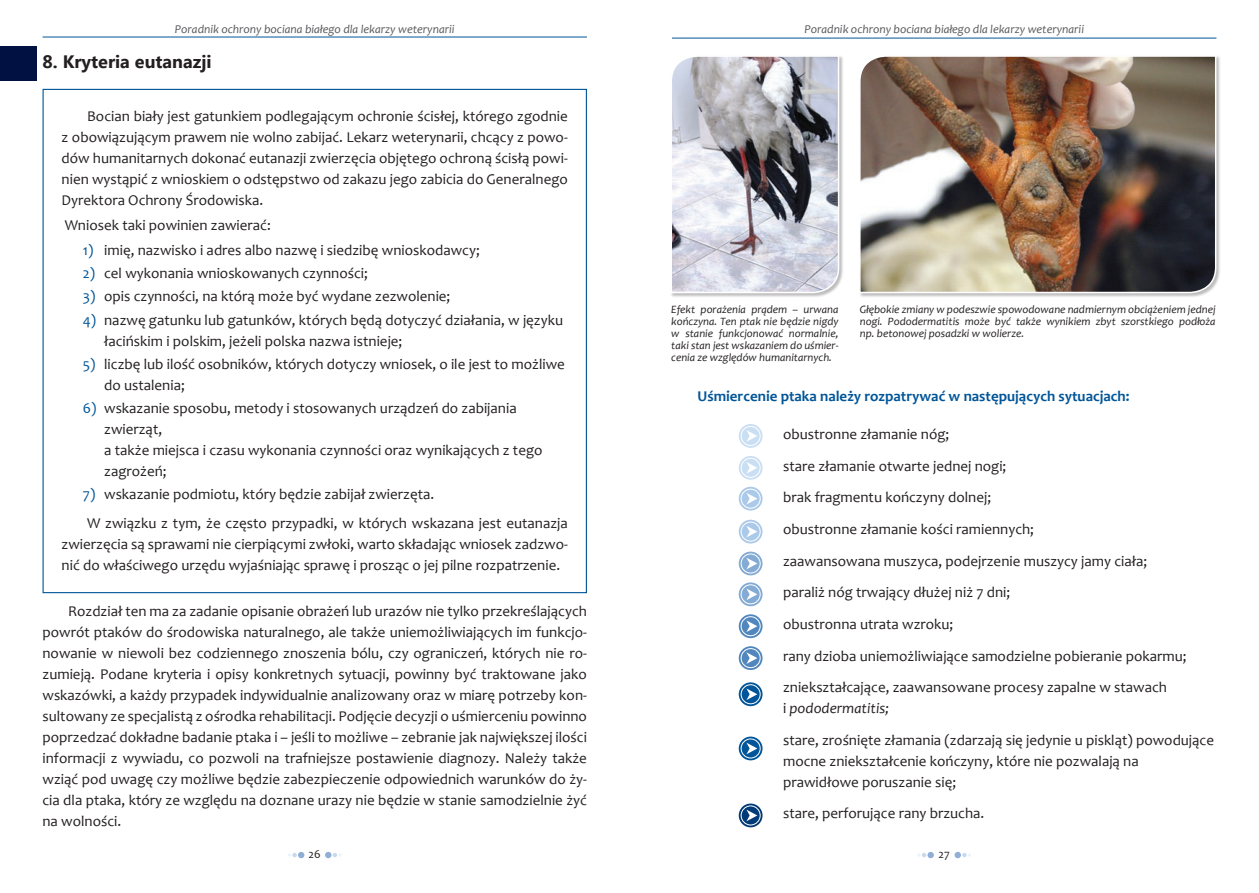
<style>
.page{position:relative;width:1259px;height:893px;background:#fff}
.page>*{position:absolute;margin:0;border:0;box-sizing:border-box;transform-origin:0 0}
.t1{font:700 18px "Segoe UI";color:#231f20}
.t2{font:15px/21px "Candara";color:#231f20}
.t3{font:700 15px "Candara";color:#015598}
.t4{font:italic 12px "Candara";color:#57585a}
.t5{font:12px "Candara";color:#231f20}
.t6{font:italic 11.25px/12px "Candara";color:#231f20;text-align:justify}
.s1{color:#015598}
.s2{font-style:italic}
</style>
<div class="page">
<hr style="left:43px;top:37px;width:544px;height:1px;background:#015598">
<svg style="left:288px;top:852px;width:16px;height:6px"></svg>
<svg style="left:325px;top:852px;width:16px;height:6px"></svg>
<hr style="left:672px;top:38px;width:544px;height:1px;background:#015598">
<div style="left:927px;top:852px;width:7px;height:6px;background:#91aed6;border-radius:50%"></div>
<svg style="left:918px;top:853px;width:8px;height:4px"></svg>
<div style="left:954px;top:852px;width:7px;height:6px;background:#91aed6;border-radius:50%"></div>
<svg style="left:962px;top:853px;width:9px;height:4px"></svg>
<div style="left:858px;top:54px;width:363px;height:244px;background:#231f20;opacity:.3"></div>
<img style="left:858px;top:55px;width:359px;height:239px">
<div style="left:669px;top:54px;width:175px;height:244px;background:#231f20;opacity:.3"></div>
<svg style="left:670px;top:55px;width:170px;height:239px"></svg>
<div style="left:0;top:47px;width:37px;height:34px;background:#001142"></div>
<svg style="left:738px;top:803px;width:24px;height:24px"></svg>
<div style="left:741px;top:806px;width:19px;height:19px;border:1px solid #fff;border-radius:50%"></div>
<svg style="left:746px;top:810px;width:11px;height:11px"></svg>
<svg style="left:738px;top:737px;width:24px;height:23px"></svg>
<div style="left:741px;top:739px;width:19px;height:19px;border:1px solid #fff;border-radius:50%"></div>
<svg style="left:746px;top:743px;width:11px;height:11px"></svg>
<svg style="left:738px;top:682px;width:24px;height:24px"></svg>
<div style="left:741px;top:685px;width:19px;height:19px;border:1px solid #fff;border-radius:50%"></div>
<svg style="left:746px;top:688px;width:11px;height:12px"></svg>
<svg style="left:738px;top:646px;width:24px;height:24px"></svg>
<div style="left:741px;top:648px;width:19px;height:20px;border:1px solid #fff;border-radius:50%"></div>
<svg style="left:746px;top:652px;width:11px;height:12px"></svg>
<svg style="left:738px;top:614px;width:24px;height:24px"></svg>
<div style="left:741px;top:616px;width:19px;height:20px;border:1px solid #fff;border-radius:50%"></div>
<svg style="left:746px;top:620px;width:11px;height:12px"></svg>
<svg style="left:738px;top:582px;width:24px;height:24px"></svg>
<div style="left:741px;top:585px;width:19px;height:19px;border:1px solid #fff;border-radius:50%"></div>
<svg style="left:746px;top:588px;width:11px;height:12px"></svg>
<svg style="left:738px;top:552px;width:24px;height:23px"></svg>
<div style="left:741px;top:554px;width:19px;height:19px;border:1px solid #fff;border-radius:50%"></div>
<svg style="left:746px;top:558px;width:11px;height:11px"></svg>
<svg style="left:738px;top:520px;width:24px;height:23px"></svg>
<div style="left:741px;top:522px;width:19px;height:19px;border:1px solid #fff;border-radius:50%"></div>
<svg style="left:746px;top:526px;width:11px;height:11px"></svg>
<svg style="left:738px;top:487px;width:24px;height:24px"></svg>
<div style="left:741px;top:489px;width:19px;height:19px;border:1px solid #fff;border-radius:50%"></div>
<svg style="left:746px;top:493px;width:11px;height:11px"></svg>
<svg style="left:738px;top:456px;width:24px;height:24px"></svg>
<div style="left:741px;top:458px;width:19px;height:19px;border:1px solid #fff;border-radius:50%"></div>
<svg style="left:746px;top:462px;width:11px;height:12px"></svg>
<svg style="left:738px;top:424px;width:24px;height:24px"></svg>
<div style="left:741px;top:426px;width:19px;height:20px;border:1px solid #fff;border-radius:50%"></div>
<svg style="left:746px;top:430px;width:11px;height:12px"></svg>
<p class="t4" style="left:175px;top:22px;width:281px">Poradnik ochrony bociana białego dla lekarzy weterynarii</p>
<p class="t1" style="left:43px;top:49px;width:171px">8. Kryteria eutanazji</p>
<p class="t2" style="left:62px;top:105px;width:508px;text-align:justify;text-indent:26px">Bocian biały jest gatunkiem podlegającym ochronie ścisłej, którego zgodnie z obowiązującym prawem nie wolno zabijać. Lekarz weterynarii, chcący z powo&shy;dów humanitarnych dokonać eutanazji zwierzęcia objętego ochroną ścisłą powi&shy;nien wystąpić z wnioskiem o odstępstwo od zakazu jego zabicia do Generalnego Dyrektora Ochrony Środowiska.</p>
<p class="t2" style="left:65px;top:215px;width:207px">Wniosek taki powinien zawierać:</p>
<p class="t2" style="left:83px;top:240px;width:398px"><span class="s1">1)</span> imię, nazwisko i adres albo nazwę i siedzibę wnioskodawcy;</p>
<p class="t2" style="left:83px;top:263px;width:286px"><span class="s1">2)</span> cel wykonania wnioskowanych czynności;</p>
<p class="t2" style="left:83px;top:286px;width:369px"><span class="s1">3)</span> opis czynności, na którą może być wydane zezwolenie;</p>
<p class="t2" style="left:104px;top:309px;width:460px;text-indent:-21px"><span class="s1">4)</span> nazwę gatunku lub gatunków, których będą dotyczyć działania, w języku łacińskim i polskim, jeżeli polska nazwa istnieje;</p>
<p class="t2" style="left:104px;top:353px;width:462px;text-indent:-21px"><span class="s1">5)</span> liczbę lub ilość osobników, których dotyczy wniosek, o ile jest to możliwe do ustalenia;</p>
<p class="t2" style="left:104px;top:397px;width:440px;text-indent:-21px"><span class="s1">6)</span> wskazanie sposobu, metody i stosowanych urządzeń do zabijania zwierząt,<br>a także miejsca i czasu wykonania czynności oraz wynikających z tego zagrożeń;</p>
<p class="t2" style="left:83px;top:479px;width:486px;line-height:29.5px"><span class="s1">7)</span> wskazanie podmiotu, który będzie zabijał zwierzęta.<br>W związku z tym, że często przypadki, w których wskazana jest eutanazja</p>
<p class="t2" style="left:62px;top:534px;width:508px">zwierzęcia są sprawami nie cierpiącymi zwłoki, warto składając wniosek zadzwo&shy;nić do właściwego urzędu wyjaśniając sprawę i prosząc o jej pilne rozpatrzenie.</p>
<p class="t2" style="left:42px;top:601px;width:546px;text-align:justify;text-indent:26px">Rozdział ten ma za zadanie opisanie obrażeń lub urazów nie tylko przekreślających powrót ptaków do środowiska naturalnego, ale także uniemożliwiających im funkcjo&shy;nowanie w niewoli bez codziennego znoszenia bólu, czy ograniczeń, których nie ro&shy;zumieją. Podane kryteria i opisy konkretnych sytuacji, powinny być traktowane jako wskazówki, a każdy przypadek indywidualnie analizowany oraz w miarę potrzeby kon&shy;sultowany ze specjalistą z ośrodka rehabilitacji. Podjęcie decyzji o uśmierceniu powinno poprzedzać dokładne badanie ptaka i – jeśli to możliwe – zebranie jak największej ilości informacji z wywiadu, co pozwoli na trafniejsze postawienie diagnozy. Należy także wziąć pod uwagę czy możliwe będzie zabezpieczenie odpowiednich warunków do ży&shy;cia dla ptaka, który ze względu na doznane urazy nie będzie w stanie samodzielnie żyć na wolności.</p>
<p class="t5" style="left:309px;top:847px;width:12px">26</p>
<p class="t4" style="left:804px;top:22px;width:281px">Poradnik ochrony bociana białego dla lekarzy weterynarii</p>
<p class="t6" style="left:671px;top:304px;width:169px">Efekt porażenia prądem – urwana kończyna. Ten ptak nie będzie nigdy w stanie funkcjonować normalnie, taki stan jest wskazaniem do uśmier&shy;cenia ze względów humanitarnych.</p>
<p class="t6" style="left:860px;top:304px;width:357px">Głębokie zmiany w podeszwie spowodowane nadmiernym obciążeniem jednej nogi. Pododermatitis może być także wynikiem zbyt szorstkiego podłoża np. betonowej posadzki w wolierze.</p>
<p class="t3" style="left:697px;top:387px;width:433px">Uśmiercenie ptaka należy rozpatrywać w następujących sytuacjach:</p>
<p class="t2" style="left:783px;top:418px;width:405px;line-height:31.7px">obustronne złamanie nóg;<br>stare złamanie otwarte jednej nogi;<br>brak fragmentu kończyny dolnej;<br>obustronne złamanie kości ramiennych;<br>zaawansowana muszyca, podejrzenie muszycy jamy ciała; paraliż nóg trwający dłużej niż 7 dni;<br>obustronna utrata wzroku;<br>rany dzioba uniemożliwiające samodzielne pobieranie pokarmu; zniekształcające, zaawansowane procesy zapalne w stawach</p>
<p class="t2" style="left:783px;top:692px;width:432px;line-height:31.7px">i <span class="s2">pododermatitis;<br></span>stare, zrośnięte złamania (zdarzają się jedynie u piskląt) powodujące</p>
<p class="t2" style="left:783px;top:750px;width:357px">mocne zniekształcenie kończyny, które nie pozwalają na prawidłowe poruszanie się;</p>
<p class="t2" style="left:783px;top:803px;width:203px">stare, perforujące rany brzucha.</p>
<p class="t5" style="left:938px;top:847px;width:13px">27</p>
</div>
